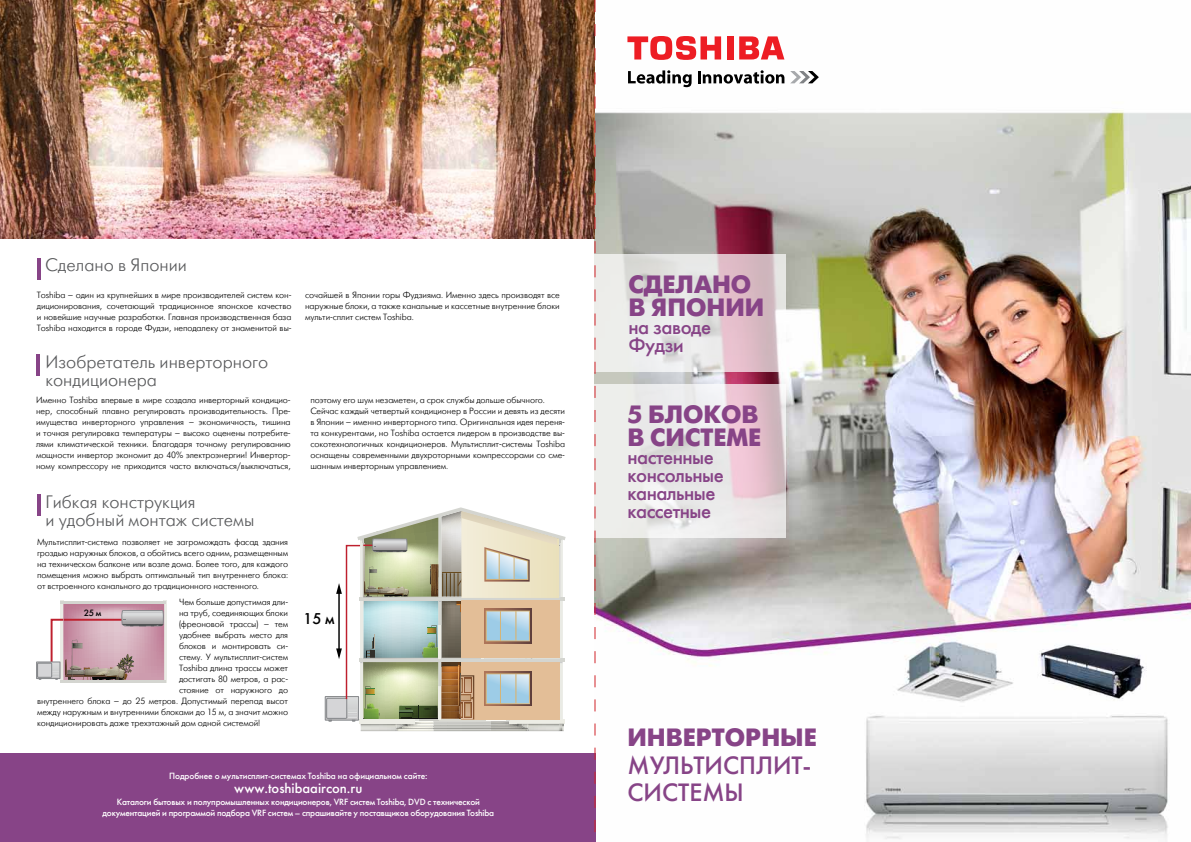
<style>
.page{position:relative;width:1191px;height:842px;background:#fff}
.page>*{position:absolute;margin:0;border:0;box-sizing:border-box;transform-origin:0 0}
.t1{font:700 25px/23px "Futura Futuris C";color:#874487}
.t2{font:25px/27.9px "Futura Futuris C";color:#874487}
.t3{font:20px/18px "Futura Futuris C";letter-spacing:-.025em;color:#874487}
.t4{font:18px/18px "Futura Futuris Light C";color:#58595b}
.t5{font:15.6px "Futura Futuris C";color:#000}
.t6{font:14px "Futura Futuris C";color:#fff}
.t7{font:9.1px "Futura Futuris C";color:#000}
.t8{font:9px/11px "Futura Futuris Light C";letter-spacing:-.01em;color:#000;text-align:justify}
.t9{font:9px/11px "Futura Futuris C";letter-spacing:-.02em;color:#fff;text-align:center}
</style>
<div class="page">
<img style="left:595px;top:0;width:596px;height:840px">
<img style="left:0;top:0;width:594px;height:239px">
<svg style="left:595px;top:255px;width:191px;height:117px"></svg>
<svg style="left:595px;top:384px;width:191px;height:153px;fill:#ece8e8"></svg>
<hr style="left:37px;top:258px;width:3px;height:22px;background:#874487">
<hr style="left:36px;top:354px;width:3px;height:22px;background:#874487">
<hr style="left:37px;top:494px;width:4px;height:21px;background:#874487">
<img style="left:325px;top:507px;width:240px;height:224px">
<hr style="left:163px;top:601px;width:3px;height:82px;background:#eaebe5">
<hr style="left:61px;top:601px;width:105px;height:2px;background:#d4d5d0">
<hr style="left:61px;top:680px;width:105px;height:3px;background:#d4d5d0">
<svg style="left:36px;top:603px;width:128px;height:77px"></svg>
<div style="left:0;top:753px;width:596px;height:89px;background:#874487"></div>
<div style="left:727px;top:36px;width:6px;height:24px;background:#ed1d24"></div>
<svg style="left:739px;top:36px;width:45px;height:24px"></svg>
<svg style="left:627px;top:36px;width:94px;height:24px"></svg>
<svg style="left:790px;top:71px;width:29px;height:12px"></svg>
<svg style="left:628px;top:70px;width:63px;height:17px"></svg>
<svg style="left:697px;top:70px;width:87px;height:14px"></svg>
<svg style="left:594px;top:0;width:1px;height:832px"></svg>
<h3 class="t4" style="left:45px;top:257px;width:143px">Сделано в Японии</h3>
<p class="t8" style="left:37px;top:290px;width:256px">Toshiba – один из крупнейших в мире производителей систем кон&shy;диционирования, сочетающий традиционное японское качество и новейшие научные разработки. Главная производственная база Toshiba находится в городе Фудзи, неподалеку от знаменитой вы-</p>
<p class="t8" style="left:305px;top:290px;width:256px">сочайшей в Японии горы Фудзияма. Именно здесь производят все наружные блоки, а также канальные и кассетные внутренние блоки мульти-сплит систем Toshiba.</p>
<h3 class="t4" style="left:45px;top:354px;width:224px">Изобретатель инверторного кондиционера</h3>
<p class="t8" style="left:36px;top:395px;width:256px">Именно Toshiba впервые в мире создала инверторный кондицио&shy;нер, способный плавно регулировать производительность. Пре&shy;имущества инверторного управления – экономичность, тишина и точная регулировка температуры – высоко оценены потребите&shy;лями климатической техники. Благодаря точному регулированию мощности инвертор экономит до 40% электроэнергии! Инвертор&shy;ному компрессору не приходится часто включаться/выключаться,</p>
<p class="t8" style="left:310px;top:395px;width:256px;text-align:left">поэтому его шум незаметен, а срок службы дольше обычного.<br>Сейчас каждый четвертый кондиционер в России и девять из десяти в Японии – именно инверторного типа. Оригинальная идея переня&shy;та конкурентами, но Toshiba остается лидером в производстве вы&shy;сокотехнологичных кондиционеров. Мультисплит-системы Toshiba оснащены современными двухроторными компрессорами со сме&shy;шанным инверторным управлением.</p>
<h3 class="t4" style="left:45px;top:493px;width:210px">Гибкая конструкция<br>и удобный монтаж системы</h3>
<p class="t8" style="left:37px;top:536px;width:253px">Мультисплит-система позволяет не загромождать фасад здания гроздью наружных блоков, а обойтись всего одним, размещенным на техническом балконе или возле дома. Более того, для каждого помещения можно выбрать оптимальный тип внутреннего блока: от встроенного канального до традиционного настенного.</p>
<p class="t8" style="left:179px;top:597px;width:110px">Чем больше допустимая дли-</p>
<p class="t8" style="left:179px;top:608px;width:111px">на труб, соединяющих блоки</p>
<p class="t8" style="left:179px;top:619px;width:111px">(фреоновой трассы) – тем</p>
<p class="t8" style="left:179px;top:630px;width:110px">удобнее выбрать место для</p>
<p class="t8" style="left:179px;top:641px;width:111px">блоков и монтировать си-</p>
<p class="t8" style="left:179px;top:652px;width:111px">стему. У мультисплит-систем</p>
<p class="t8" style="left:179px;top:663px;width:110px">Toshiba длина трассы может</p>
<p class="t8" style="left:179px;top:674px;width:110px">достигать 80 метров, а рас-</p>
<p class="t8" style="left:179px;top:685px;width:111px">стояние от наружного до</p>
<p class="t8" style="left:37px;top:696px;width:252px">внутреннего блока – до 25 метров. Допустимый перепад высот</p>
<p class="t8" style="left:37px;top:707px;width:252px">между наружным и внутренними блоками до 15 м, а значит можно</p>
<p class="t8" style="left:37px;top:718px;width:225px">кондиционировать даже трехэтажный дом одной системой!</p>
<p class="t7" style="left:84px;top:607px;width:19px">25 м</p>
<h3 class="t5" style="left:303px;top:609px;width:33px">15 м</h3>
<p class="t9" style="left:169px;top:771px;width:260px">Подробнее о мультисплит-системах Toshiba на официальном сайте:</p>
<h3 class="t6" style="left:234px;top:780px;width:130px">www.toshibaaircon.ru</h3>
<p class="t9" style="left:103px;top:796px;width:393px">Каталоги бытовых и полупромышленных кондиционеров, VRF систем Toshiba, DVD с технической документацией и программой подбора VRF систем – спрашивайте у поставщиков оборудования Toshiba</p>
<h1 class="t1" style="left:628px;top:274px;width:137px">сделано в японии</h1>
<h2 class="t3" style="left:628px;top:318px;width:84px">на заводе<br>Фудзи</h2>
<h1 class="t1" style="left:627px;top:403px;width:135px">5 блоков в системе</h1>
<h2 class="t3" style="left:627px;top:448px;width:98px">настенные консольные канальные кассетные</h2>
<h1 class="t1" style="left:627px;top:726px;width:191px">инверторные</h1>
<h1 class="t2" style="left:627px;top:751px;width:185px">мультисплит&shy;системы</h1>
</div>
